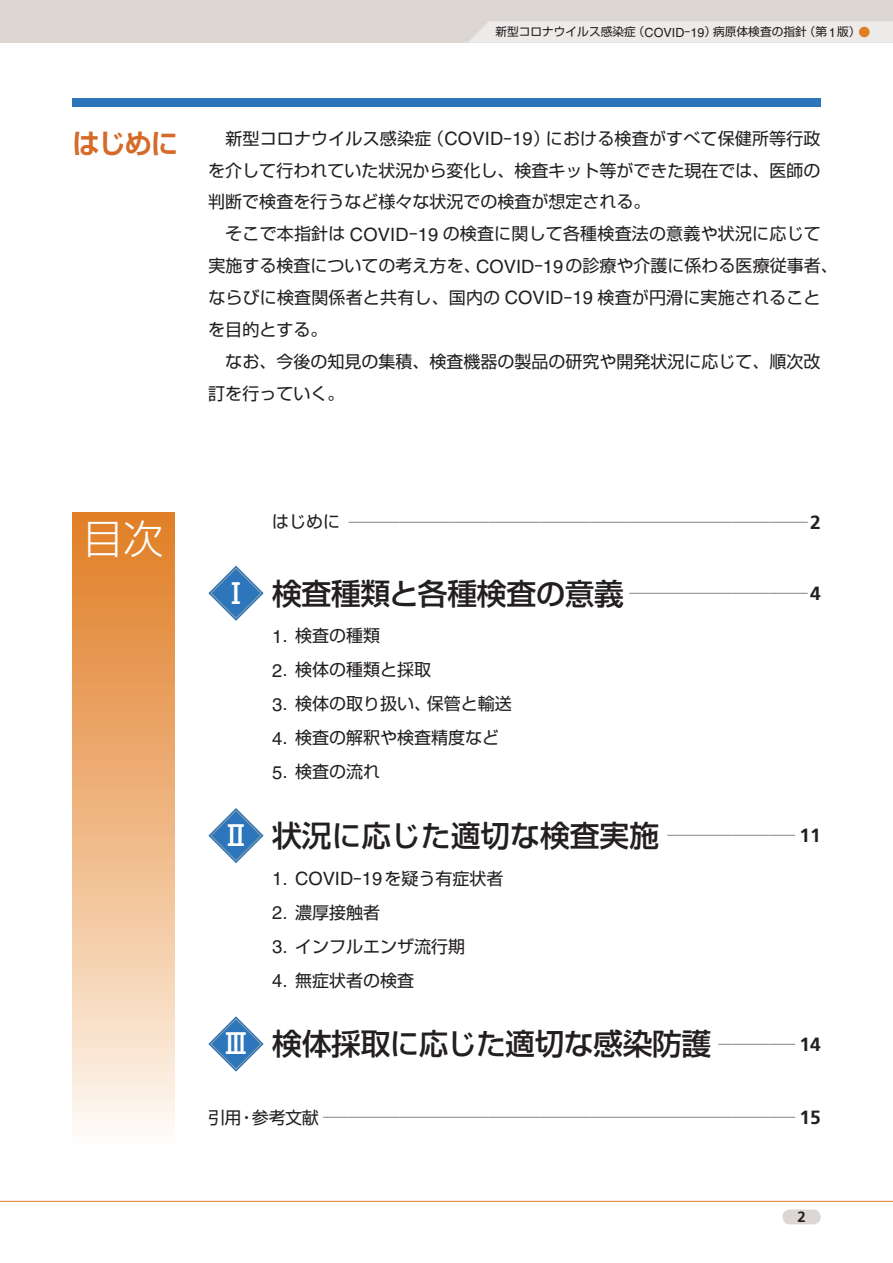
<style>
.page{position:relative;width:893px;height:1263px;background:#fff}
.page>*{position:absolute;margin:0;border:0;box-sizing:border-box;transform-origin:0 0}
.t1{font:300 40.35px "Shin Go Pro";color:#fff}
.t2{font:500 29.7px "Shin Go Pro";letter-spacing:-.01em;color:#231f20}
.t3{font:700 27.6px "Shin Go Pro De";color:#d56a29}
.t4{font:18.3px "Helvetica";color:#231f20}
.t5{font:16.95px/34px "Shin Go Pro";color:#231f20}
.t6{font:700 14.85px "Frutiger";color:#231f20}
.t7{font:500 12.75px "Shin Go Pro";color:#231f20}
.t8{font:12.75px "Shin Go Pro";color:#231f20}
.t9{font:11.7px "Shin Go Pro";color:#231f20}
.s1{font-family:"Helvetica";font-size:12.6px}
.s2{font-family:"Ryumin Pro";font-weight:700}
.s3{font-family:"Helvetica";font-size:18.3px}
.s4{font-weight:400;font-size:16.95px}
.s5{font-family:"Frutiger";font-weight:700;font-size:19.2px}
.s6{font-size:27.6px;color:#fff}
.s7{font-family:"Shin Go Pro";font-size:16.95px}
.s8{font-family:"Ryumin Pro";font-weight:700;font-size:16.95px}
.s9{font-size:16.95px}
</style>
<div class="page">
<div style="left:0;top:0;width:893px;height:43px;background:#ddd7d4"></div>
<svg style="left:469px;top:21px;width:424px;height:22px;background:#ebe9e7"></svg>
<hr style="left:0;top:1201px;width:893px;height:1px;background:#e07e26">
<div style="left:782px;top:1209px;width:39px;height:15px;background:#ddd7d4;border-radius:7px"></div>
<div style="left:859px;top:27px;width:11px;height:10px;background:#e07e26;border-radius:50%"></div>
<div style="left:72px;top:512px;width:102px;height:638px;background:linear-gradient(to bottom,#e07b20,#fef9f3)"></div>
<div style="left:72px;top:98px;width:749px;height:8px;background:#2e76bc"></div>
<svg style="left:208px;top:566px;width:56px;height:55px"></svg>
<svg style="left:208px;top:808px;width:56px;height:55px"></svg>
<svg style="left:208px;top:1016px;width:56px;height:55px"></svg>
<p class="t9" style="left:495px;top:22px;width:367px">新型コロナウイルス感染症（<span class="s1">COVID</span><span class="s2">-</span><span class="s1">19</span>）病原体検査の指針（第<span class="s1">1</span>版）</p>
<h3 class="t3" style="left:73px;top:121px;width:107px">はじめに</h3>
<p class="t5" style="left:208px;top:120px;width:614px;line-height:32px;text-align:justify;text-indent:17px">新型コロナウイルス感染症（<span class="s3">COVID</span><span class="s2">-</span><span class="s3">19</span>）における検査がすべて保健所等行政を介して行われていた状況から変化し、検査キット等ができた現在では、医師の判断で検査を行うなど様々な状況での検査が想定される。</p>
<p class="t5" style="left:208px;top:216px;width:631px;line-height:32px;text-indent:17px">そこで本指針は <span class="s3">COVID</span><span class="s2">-</span><span class="s3">19</span> の検査に関して各種検査法の意義や状況に応じて実施する検査についての考え方を、<span class="s3">COVID</span><span class="s2">-</span><span class="s3">19</span>の診療や介護に係わる医療従事者、ならびに検査関係者と共有し、国内の <span class="s3">COVID</span><span class="s2">-</span><span class="s3">19</span> 検査が円滑に実施されることを目的とする。</p>
<p class="t5" style="left:208px;top:343px;width:614px;line-height:32px;text-indent:17px">なお、今後の知見の集積、検査機器の製品の研究や開発状況に応じて、順次改訂を行っていく。</p>
<h1 class="t1" style="left:83px;top:506px;width:82px">目次</h1>
<p class="t7" style="left:272px;top:511px;width:550px"><span class="s4">はじめに</span> ──────────────────────────────────── <span class="s5">2</span></p>
<h2 class="t2" style="left:222px;top:569px;width:403px"><span class="s6">Ⅰ</span> 検査種類と各種検査の意義</h2>
<p class="t7" style="left:629px;top:583px;width:193px">────────────── <span class="s5">4</span></p>
<p class="t5" style="left:272px;top:617px;width:241px"><span class="s3">1</span>．検査の種類<br><span class="s3">2</span>．検体の種類と採取<br><span class="s3">3</span>．検体の取り扱い、保管と輸送<br><span class="s3">4</span>．検査の解釈や検査精度など<br><span class="s3">5</span>．検査の流れ</p>
<h2 class="t2" style="left:222px;top:811px;width:438px"><span class="s6">Ⅱ</span> 状況に応じた適切な検査実施</h2>
<p class="t7" style="left:668px;top:825px;width:155px">────────── <span class="s5">11</span></p>
<p class="t4" style="left:272px;top:868px;width:233px">1<span class="s7">．</span>COVID<span class="s8">-</span>19<span class="s7">を疑う有症状者</span></p>
<p class="t5" style="left:272px;top:893px;width:195px"><span class="s3">2</span>．濃厚接触者<br><span class="s3">3</span>．インフルエンザ流行期<br><span class="s3">4</span>．無症状者の検査</p>
<h2 class="t2" style="left:222px;top:1019px;width:490px"><span class="s6">Ⅲ</span> 検体採取に応じた適切な感染防護</h2>
<p class="t7" style="left:719px;top:1033px;width:104px">────── <span class="s5">14</span></p>
<p class="t8" style="left:208px;top:1107px;width:614px"><span class="s9">引用・参考文献</span> ───────────────────────────────────── <span class="s5">15</span></p>
<p class="t6" style="left:797px;top:1208px;width:10px">2</p>
</div>
